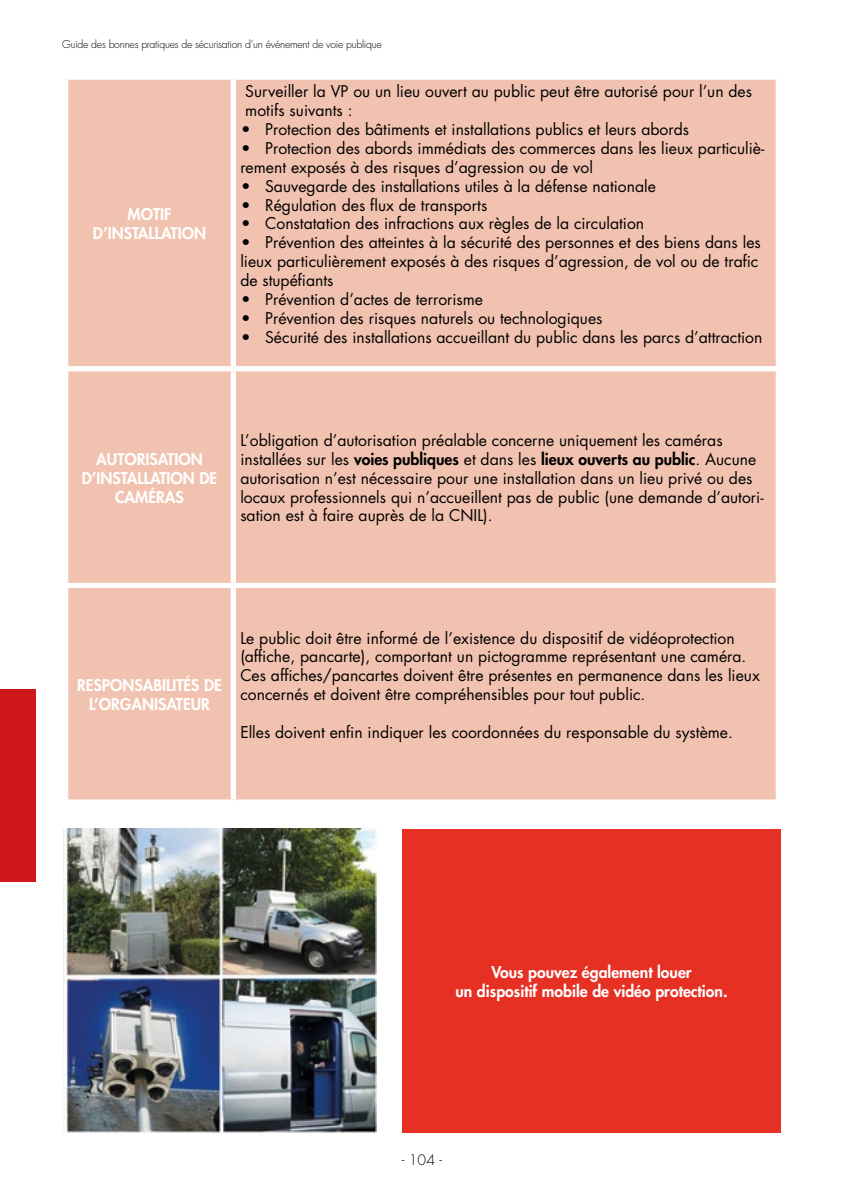
<style>
.page{position:relative;width:844px;height:1191px;background:#fff}
.page>*{position:absolute;margin:0;border:0;box-sizing:border-box;transform-origin:0 0}
.t1{font:15.75px/18.9px "Futura Std";color:#000}
.t2{font:800 15.75px/18.9px "Futura Std";color:#fff;text-align:center}
.t3{font:300 14px "Futura Std";color:#000}
.t4{font:300 10.5px "Futura Std";letter-spacing:-.025em;color:#000}
.s1{font-weight:700}
.s2{font-weight:800}
</style>
<div class="page">
<div style="left:68px;top:80px;width:707px;height:719px;background:#f1c2af"></div>
<div style="left:63px;top:366px;width:170px;height:5px;background:#fff"></div>
<div style="left:233px;top:366px;width:547px;height:5px;background:#fff"></div>
<div style="left:63px;top:583px;width:170px;height:5px;background:#fff"></div>
<div style="left:233px;top:583px;width:547px;height:5px;background:#fff"></div>
<div style="left:231px;top:80px;width:5px;height:286px;background:#fff"></div>
<div style="left:231px;top:371px;width:5px;height:212px;background:#fff"></div>
<div style="left:231px;top:588px;width:5px;height:211px;background:#fff"></div>
<img style="left:63px;top:828px;width:313px;height:304px">
<div style="left:402px;top:828px;width:378px;height:304px;background:#e63023"></div>
<div style="left:0;top:690px;width:36px;height:192px;background:#cd171a"></div>
<p class="t4" style="left:62px;top:38px;width:321px">Guide des bonnes pratiques de sécurisation d’un événement de voie publique</p>
<p class="t2" style="left:93px;top:205px;width:114px">MOTIF<br>D’INSTALLATION</p>
<p class="t1" style="left:245px;top:82px;width:508px">Surveiller la VP ou un lieu ouvert au public peut être autorisé pour l’un des motifs suivants :</p>
<p class="t1" style="left:240px;top:120px;width:450px"><span class="s1">•</span> Protection des bâtiments et installations publics et leurs abords</p>
<p class="t1" style="left:240px;top:139px;width:525px"><span class="s1">•</span> Protection des abords immédiats des commerces dans les lieux particuliè&shy;rement exposés à des risques d’agression ou de vol</p>
<p class="t1" style="left:240px;top:176px;width:417px"><span class="s1">•</span> Sauvegarde des installations utiles à la défense nationale</p>
<p class="t1" style="left:240px;top:195px;width:248px"><span class="s1">•</span> Régulation des flux de transports</p>
<p class="t1" style="left:240px;top:214px;width:405px"><span class="s1">•</span> Constatation des infractions aux règles de la circulation</p>
<p class="t1" style="left:240px;top:233px;width:522px"><span class="s1">•</span> Prévention des atteintes à la sécurité des personnes et des biens dans les lieux particulièrement exposés à des risques d’agression, de vol ou de trafic de stupéfiants</p>
<p class="t1" style="left:240px;top:290px;width:244px"><span class="s1">•</span> Prévention d’actes de terrorisme</p>
<p class="t1" style="left:240px;top:309px;width:363px"><span class="s1">•</span> Prévention des risques naturels ou technologiques</p>
<p class="t1" style="left:240px;top:328px;width:523px"><span class="s1">•</span> Sécurité des installations accueillant du public dans les parcs d’attraction</p>
<p class="t2" style="left:82px;top:449px;width:137px">AUTORISATION<br>D’INSTALLATION DE<br>CAMÉRAS</p>
<p class="t1" style="left:240px;top:431px;width:524px">L’obligation d’autorisation préalable concerne uniquement les caméras installées sur les <span class="s2">voies publiques</span> et dans les <span class="s2">lieux ouverts au public</span>. Aucune autorisation n’est nécessaire pour une installation dans un lieu privé ou des locaux professionnels qui n’accueillent pas de public (une demande d’autori&shy;sation est à faire auprès de la CNIL).</p>
<p class="t2" style="left:77px;top:675px;width:146px">RESPONSABILITÉS DE<br>L’ORGANISATEUR</p>
<p class="t1" style="left:240px;top:628px;width:521px">Le public doit être informé de l’existence du dispositif de vidéoprotection (affiche, pancarte), comportant un pictogramme représentant une caméra.<br>Ces affiches/pancartes doivent être présentes en permanence dans les lieux concernés et doivent être compréhensibles pour tout public.</p>
<p class="t1" style="left:240px;top:723px;width:494px">Elles doivent enfin indiquer les coordonnées du responsable du système.</p>
<p class="t2" style="left:455px;top:962px;width:273px">Vous pouvez également louer<br>un dispositif mobile de vidéo protection.</p>
<p class="t3" style="left:402px;top:1151px;width:42px">- 104 -</p>
</div>
